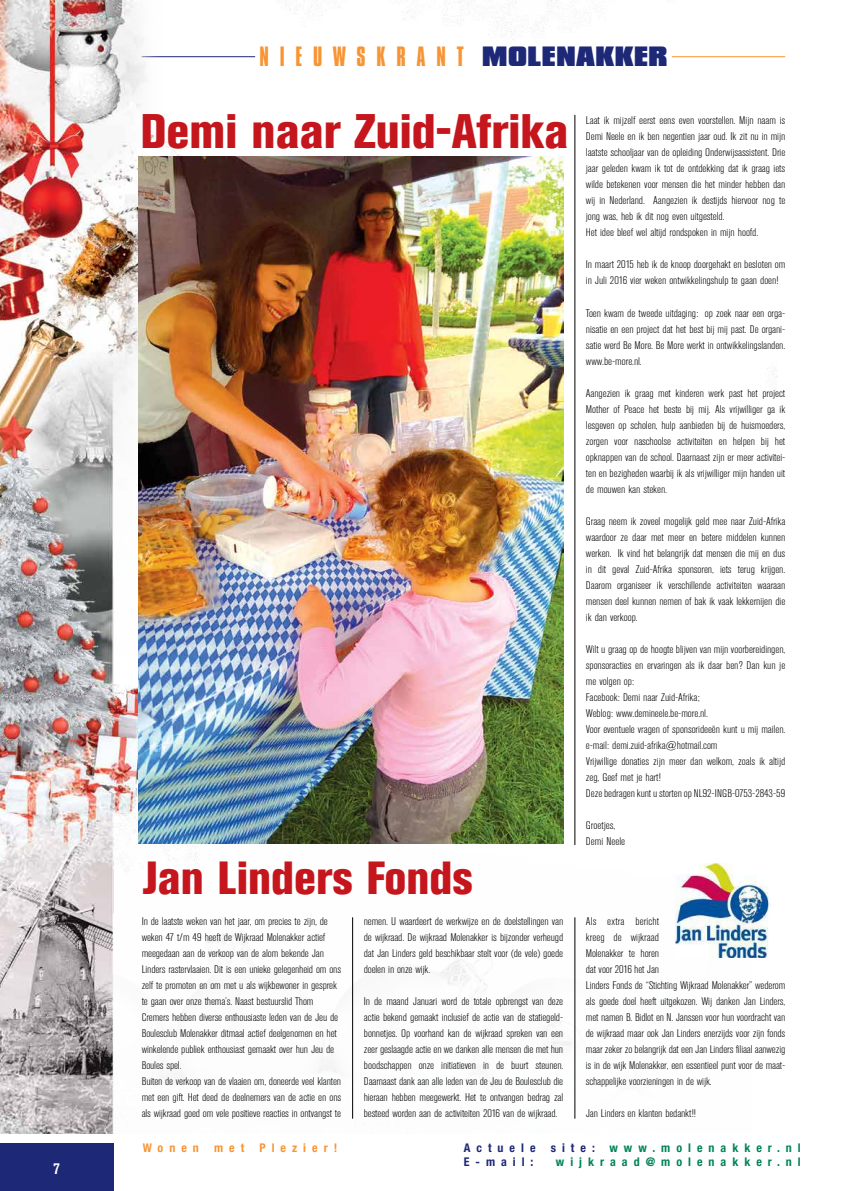
<style>
.page{position:relative;width:842px;height:1191px;background:#fff}
.page>*{position:absolute;margin:0;border:0;box-sizing:border-box;transform-origin:0 0}
.t1{font:800 condensed 48px "Akzidenz Grotesk BE";color:#c4161c}
.t2{font:800 condensed 46px "Akzidenz Grotesk BE";color:#c4161c}
.t3{font:24px "Compacta BT";letter-spacing:.45em;color:#f79433}
.t4{font:700 condensed 16px "Akzidenz Grotesk BE";color:#fff}
.t5{font:700 condensed 12px "Helvetica Neue";letter-spacing:.5em;color:#008457}
.t6{font:700 condensed 12px "Helvetica Neue";letter-spacing:.5em;color:#f79433}
.t7{font:700 condensed 12px "Helvetica Neue";letter-spacing:.5em;color:#1d2877}
.t8{font:300 condensed 11px/16px "Akzidenz Grotesk BE";letter-spacing:-.005em;color:#000;scale:1.15 1}
.s1{font-weight:900;color:#1d2877}
.s2{color:#1d2877}
</style>
<div class="page">
<hr style="left:672px;top:56px;width:113px;height:1px;background:#f79433">
<img style="left:0;top:0;width:777px;height:1133px">
<div style="left:0;top:1143px;width:113px;height:48px;background:#1d2877"></div>
<img style="left:139px;top:156px;width:425px;height:687px">
<img style="left:676px;top:863px;width:94px;height:94px">
<hr style="left:352px;top:917px;width:1px;height:201px;background:#000">
<hr style="left:575px;top:917px;width:1px;height:201px;background:#000">
<hr style="left:575px;top:115px;width:1px;height:730px;background:#000">
<h3 class="t4" style="left:53px;top:1159px;width:8px">7</h3>
<h3 class="t3" style="left:259px;top:42px;width:410px">NIEUWSKRANT <span class="s1">MOLENAKKER</span></h3>
<h1 class="t1" style="left:140px;top:103px;width:430px">Demi naar Zuid-Afrika</h1>
<p class="t8" style="left:586px;top:113px;width:175px">Laat ik mijzelf eerst eens even voorstellen. Mijn naam is Demi Neele en ik ben negentien jaar oud. Ik zit nu in mijn laatste schooljaar van de opleiding Onderwijsassistent. Drie jaar geleden kwam ik tot de ontdekking dat ik graag iets wilde betekenen voor mensen die het minder hebben dan wij in Nederland. Aangezien ik destijds hiervoor nog te jong was, heb ik dit nog even uitgesteld.<br>Het idee bleef wel altijd rondspoken in mijn hoofd.</p>
<p class="t8" style="left:586px;top:257px;width:175px">In maart 2015 heb ik de knoop doorgehakt en besloten om in Juli 2016 vier weken ontwikkelingshulp te gaan doen!</p>
<p class="t8" style="left:586px;top:305px;width:175px;text-align:justify">Toen kwam de tweede uitdaging: op zoek naar een orga&shy;nisatie en een project dat het best bij mij past. De organi&shy;satie werd Be More. Be More werkt in ontwikkelingslanden. www.be-more.nl.</p>
<p class="t8" style="left:586px;top:385px;width:175px;text-align:justify">Aangezien ik graag met kinderen werk past het project Mother of Peace het beste bij mij. Als vrijwilliger ga ik lesgeven op scholen, hulp aanbieden bij de huismoeders, zorgen voor naschoolse activiteiten en helpen bij het opknappen van de school. Daarnaast zijn er meer activitei&shy;ten en bezigheden waarbij ik als vrijwilliger mijn handen uit de mouwen kan steken.</p>
<p class="t8" style="left:586px;top:513px;width:175px;text-align:justify">Graag neem ik zoveel mogelijk geld mee naar Zuid-Afrika waardoor ze daar met meer en betere middelen kunnen werken. Ik vind het belangrijk dat mensen die mij en dus in dit geval Zuid-Afrika sponsoren, iets terug krijgen.<br>Daarom organiseer ik verschillende activiteiten waaraan mensen deel kunnen nemen of bak ik vaak lekkernijen die ik dan verkoop.</p>
<p class="t8" style="left:586px;top:641px;width:175px">Wilt u graag op de hoogte blijven van mijn voorbereidingen, sponsoracties en ervaringen als ik daar ben? Dan kun je me volgen op:<br>Facebook: Demi naar Zuid-Afrika;<br>Weblog: www.demineele.be-more.nl.<br>Voor eventuele vragen of sponsorideeën kunt u mij mailen. e-mail: demi.zuid-afrika@hotmail.com<br>Vrijwillige donaties zijn meer dan welkom, zoals ik altijd zeg, Geef met je hart!<br>Deze bedragen kunt u storten op NL92-INGB-0753-2843-59</p>
<p class="t8" style="left:586px;top:817px;width:36px">Groetjes,<br>Demi Neele</p>
<h2 class="t2" style="left:142px;top:851px;width:332px">Jan Linders Fonds</h2>
<p class="t8" style="left:142px;top:913px;width:175px">In de laatste weken van het jaar, om precies te zijn, de weken 47 t/m 49 heeft de Wijkraad Molenakker actief meegedaan aan de verkoop van de alom bekende Jan Linders rastervlaaien. Dit is een unieke gelegenheid om ons zelf te promoten en om met u als wijkbewoner in gesprek te gaan over onze thema’s. Naast bestuurslid Thom Cremers hebben diverse enthousiaste leden van de Jeu de Boulesclub Molenakker ditmaal actief deelgenomen en het winkelende publiek enthousiast gemaakt over hun Jeu de Boules spel.<br>Buiten de verkoop van de vlaaien om, doneerde veel klanten met een gift. Het deed de deelnemers van de actie en ons als wijkraad goed om vele positieve reacties in ontvangst te</p>
<p class="t8" style="left:364px;top:913px;width:175px;text-align:justify">nemen. U waardeert de werkwijze en de doelstellingen van de wijkraad. De wijkraad Molenakker is bijzonder verheugd dat Jan Linders geld beschikbaar stelt voor (de vele) goede doelen in onze wijk.</p>
<p class="t8" style="left:364px;top:993px;width:175px;text-align:justify">In de maand Januari word de totale opbrengst van deze actie bekend gemaakt inclusief de actie van de statiegeld&shy;bonnetjes. Op voorhand kan de wijkraad spreken van een zeer geslaagde actie en we danken alle mensen die met hun boodschappen onze initiatieven in de buurt steunen.<br>Daarnaast dank aan alle leden van de Jeu de Boulesclub die hieraan hebben meegewerkt. Het te ontvangen bedrag zal besteed worden aan de activiteiten 2016 van de wijkraad.</p>
<p class="t8" style="left:586px;top:913px;width:175px">Als extra bericht<br>kreeg de wijkraad<br>Molenakker te horen<br>dat voor 2016 het Jan<br>Linders Fonds de “Stichting Wijkraad Molenakker” wederom als goede doel heeft uitgekozen. Wij danken Jan Linders, met namen B. Bidlot en N. Janssen voor hun voordracht van de wijkraad maar ook Jan Linders enerzijds voor zijn fonds maar zeker zo belangrijk dat een Jan Linders filiaal aanwezig is in de wijk Molenakker, een essentieel punt voor de maat&shy;schappelijke voorzieningen in de wijk.</p>
<p class="t8" style="left:586px;top:1105px;width:97px">Jan Linders en klanten bedankt!!</p>
<p class="t6" style="left:143px;top:1140px;width:58px">Wonen</p>
<p class="t6" style="left:214px;top:1140px;width:32px">met</p>
<p class="t6" style="left:259px;top:1140px;width:79px">Plezier!</p>
<p class="t7" style="left:464px;top:1140px;width:73px">Actuele</p>
<p class="t5" style="left:551px;top:1140px;width:252px"><span class="s2">site:</span> www.molenakker.nl</p>
<p class="t7" style="left:464px;top:1154px;width:71px">E-mail:</p>
<p class="t5" style="left:556px;top:1154px;width:246px">wijkraad@molenakker.nl</p>
</div>
